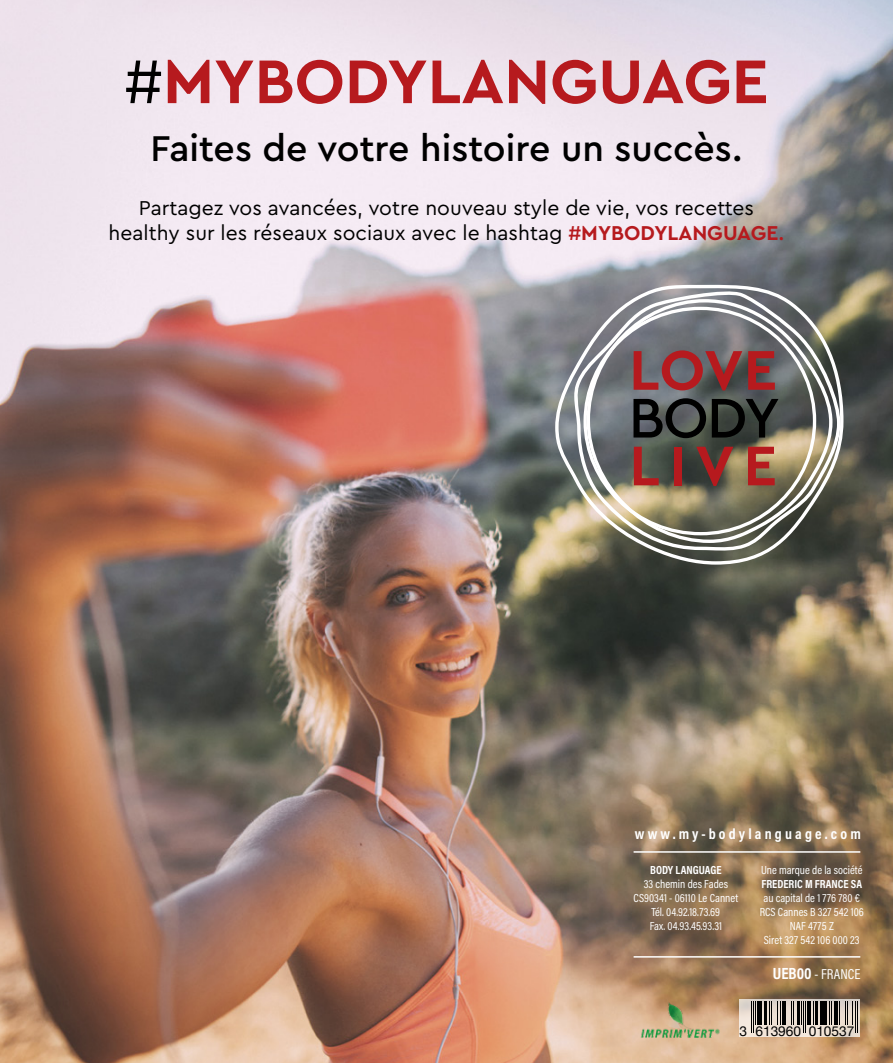
<style>
.page{position:relative;width:893px;height:1063px;background:#fff}
.page>*{position:absolute;margin:0;border:0;box-sizing:border-box;transform-origin:0 0}
.t1{font:700 64.5px "Cera Pro";color:#b61a1e}
.t2{font:700 58.5px "Cera Pro";letter-spacing:.085em;color:#b61a1e}
.t3{font:500 58.5px "Cera Pro";color:#000}
.t4{font:500 37.5px "Cera Pro";color:#000}
.t5{font:21px/25.2px "Cera Pro";color:#000;text-align:center}
.t6{font:700 15px "Acumin Pro Cond";letter-spacing:.21em;color:#fff}
.t7{font:14.55px "Acumin Pro Cond";color:#fff}
.t8{font:13.5px ".Helvetica Neue Desk Interface";color:#000}
.t9{font:11.85px/14.1px "Acumin Pro Cond";color:#fff;text-align:center}
.t10{font:700 11.85px "Acumin Pro Cond";color:#fff}
.s1{font-weight:400;color:#000}
.s2{font-weight:500;color:#b61a1e}
.s3{font-weight:700;color:#b61a1e}
.s4{font-weight:700;font-size:16.35px}
</style>
<div class="page">
<img style="left:0;top:0;width:893px;height:1063px">
<svg style="left:555px;top:285px;width:288px;height:280px;background:#7e7f78"></svg>
<hr style="left:634px;top:956px;width:226px;height:2px;background:#fff">
<hr style="left:634px;top:851px;width:226px;height:2px;background:#fff">
<svg style="left:739px;top:1000px;width:121px;height:37px;background:#dfd3c8"></svg>
<hr style="left:751px;top:1001px;width:1px;height:32px;background:#000">
<hr style="left:753px;top:1001px;width:1px;height:32px;background:#000">
<svg style="left:755px;top:1001px;width:1px;height:24px"></svg>
<hr style="left:758px;top:1001px;width:4px;height:24px;background:#000">
<hr style="left:764px;top:1001px;width:2px;height:24px;background:#000">
<svg style="left:769px;top:1001px;width:12px;height:24px"></svg>
<hr style="left:783px;top:1001px;width:3px;height:24px;background:#000">
<svg style="left:790px;top:1001px;width:4px;height:24px"></svg>
<hr style="left:797px;top:1001px;width:2px;height:24px;background:#000">
<svg style="left:801px;top:1001px;width:1px;height:24px"></svg>
<hr style="left:803px;top:1001px;width:1px;height:32px;background:#000">
<hr style="left:805px;top:1001px;width:1px;height:32px;background:#000">
<hr style="left:807px;top:1001px;width:4px;height:24px;background:#000">
<svg style="left:813px;top:1001px;width:1px;height:24px"></svg>
<hr style="left:815px;top:1001px;width:3px;height:24px;background:#000">
<hr style="left:820px;top:1001px;width:2px;height:24px;background:#000">
<hr style="left:823px;top:1001px;width:4px;height:24px;background:#000">
<svg style="left:829px;top:1001px;width:3px;height:24px"></svg>
<hr style="left:835px;top:1001px;width:3px;height:24px;background:#000">
<svg style="left:839px;top:1001px;width:14px;height:24px"></svg>
<hr style="left:855px;top:1001px;width:1px;height:32px;background:#000">
<hr style="left:857px;top:1001px;width:1px;height:32px;background:#000">
<img style="left:638px;top:996px;width:85px;height:53px">
<h1 class="t1" style="left:124px;top:39px;width:646px"><span class="s1">#</span>MYBODYLANGUAGE</h1>
<h3 class="t4" style="left:150px;top:124px;width:593px">Faites de votre histoire un succès.</h3>
<h3 class="t5" style="left:109px;top:194px;width:677px">Partagez vos avancées, votre nouveau style de vie, vos recettes healthy sur les réseaux sociaux avec le hashtag <span class="s2">#</span><span class="s3">MYBODYLANGUAGE</span><span class="s2">.</span></h3>
<h2 class="t2" style="left:629px;top:331px;width:150px">LOVE</h2>
<h2 class="t3" style="left:629px;top:379px;width:153px">BODY</h2>
<h2 class="t2" style="left:629px;top:427px;width:149px">LIVE</h2>
<p class="t6" style="left:635px;top:824px;width:227px">www.my-bodylanguage.com</p>
<p class="t10" style="left:650px;top:862px;width:73px">BODY LANGUAGE</p>
<p class="t9" style="left:634px;top:876px;width:106px">33 chemin des Fades<br>CS90341 - 06110 Le Cannet<br>Tél. 04.92.18.73.69<br>Fax. 04.93.45.93.31</p>
<p class="t9" style="left:761px;top:862px;width:103px">Une marque de la société</p>
<p class="t10" style="left:761px;top:876px;width:102px">FREDERIC M FRANCE SA</p>
<p class="t9" style="left:760px;top:891px;width:106px">au capital de 1 776 780 €<br>RCS Cannes B 327 542 106<br>NAF 4775 Z<br>Siret 327 542 106 000 23</p>
<p class="t7" style="left:773px;top:965px;width:89px"><span class="s4">UEB00</span> - FRANCE</p>
<p class="t8" style="left:739px;top:1021px;width:116px">3 613960 010537</p>
</div>
